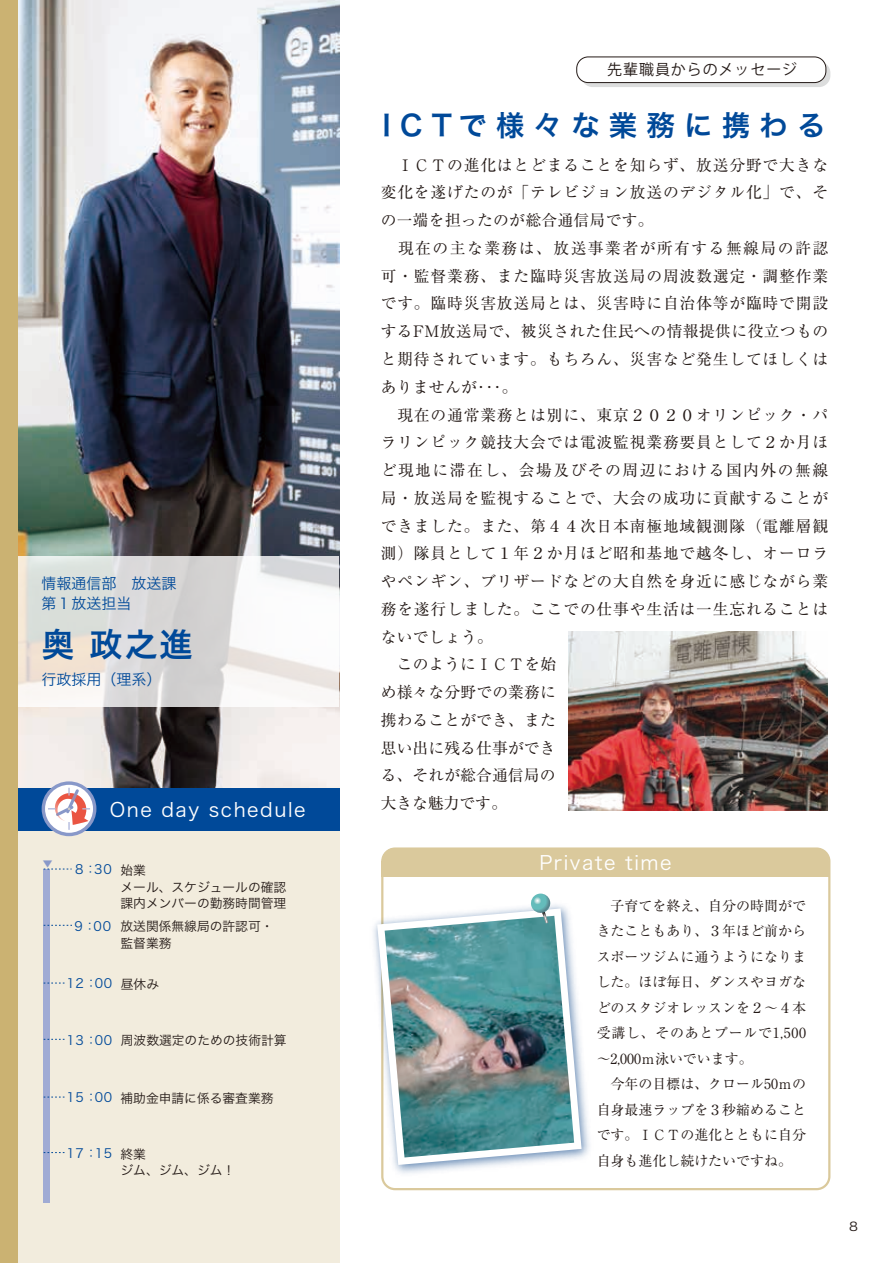
<style>
.page{position:relative;width:893px;height:1263px;background:#fff}
.page>*{position:absolute;margin:0;border:0;box-sizing:border-box;transform-origin:0 0}
.t1{font:33px "Hira Kaku Pro N W6";color:#004999}
.t2{font:28.5px "Hira Kaku Pro N W6";letter-spacing:.32em;color:#004999}
.t3{font:19.5px "Hira Kaku Pro W3";letter-spacing:.08em;color:#fff}
.t4{font:15.75px "Ryumin Pr 5";letter-spacing:.055em;color:#231916}
.t5{font:15.75px "Ryumin Pr 5";letter-spacing:.095em;color:#231916}
.t6{font:15.75px "Ryumin Pr 5";letter-spacing:.01em;color:#231916}
.t7{font:15.75px "Ryumin Pr 5";letter-spacing:.03em;color:#231916}
.t8{font:15.75px "Ryumin Pr 5";letter-spacing:.02em;color:#231916}
.t9{font:15.75px "Ryumin Pr 5";letter-spacing:.005em;color:#231916}
.t10{font:15.75px "Ryumin Pr 5";color:#231916}
.t11{font:15px/19.5px "Hira Kaku Pro N W3";color:#004999}
.t12{font:15px "Koz Go Pr 6 N";letter-spacing:.06em;color:#231916}
.t13{font:13.95px/25.5px "Ryumin Pr 5";color:#231916}
.t14{font:12.75px/16.8px "Hira Kaku Pro N W3";color:#231916}
.t15{font:12.75px "Hira Kaku Pro N W3";letter-spacing:.03em;color:#004999}
.t16{font:12.15px "Hira Kaku Pro N W3";color:#231916;scale:1.11 1}
.t17{font:8.7px "Koz Go Pro";color:#8898c9;scale:1.11 1}
.s1{color:#004999}
.s2{color:#231916}
</style>
<div class="page">
<div style="left:382px;top:848px;width:447px;height:28px;background:#dac99c;border-radius:13px"></div>
<div style="left:382px;top:861px;width:447px;height:15px;background:#dac99c"></div>
<div style="left:0;top:825px;width:339px;height:438px;background:#f2ecdd"></div>
<img style="left:18px;top:0;width:321px;height:789px">
<img style="left:568px;top:631px;width:259px;height:179px">
<div style="left:0;top:789px;width:339px;height:42px;background:#004999"></div>
<svg style="left:18px;top:556px;width:321px;height:150px"></svg>
<div style="left:42px;top:781px;width:54px;height:55px;background:#8898c9;border-radius:50%"></div>
<div style="left:45px;top:785px;width:48px;height:48px;background:#fff;border-radius:50%"></div>
<svg style="left:48px;top:787px;width:42px;height:43px"></svg>
<div style="left:44px;top:869px;width:6px;height:333px;background:#a0abd4"></div>
<svg style="left:44px;top:869px;width:28px;height:1px"></svg>
<svg style="left:44px;top:925px;width:28px;height:1px"></svg>
<svg style="left:44px;top:983px;width:21px;height:1px"></svg>
<svg style="left:44px;top:1039px;width:21px;height:1px"></svg>
<svg style="left:44px;top:1097px;width:21px;height:1px"></svg>
<svg style="left:44px;top:1152px;width:21px;height:1px"></svg>
<div style="left:0;top:0;width:18px;height:1263px;background:#cbb272"></div>
<img style="left:373px;top:897px;width:217px;height:283px">
<svg style="left:377px;top:908px;width:205px;height:257px"></svg>
<img style="left:385px;top:916px;width:189px;height:241px">
<svg style="left:530px;top:893px;width:21px;height:31px"></svg>
<div style="left:581px;top:61px;width:249px;height:26px;background:linear-gradient(to right,#d4d5d4,#d5d5d5);border-radius:11px"></div>
<div style="left:577px;top:57px;width:249px;height:26px;background:#fff;border-radius:11px"></div>
<div style="left:576px;top:57px;width:250px;height:26px;border:1px solid #231916;border-radius:11px"></div>
<p class="t11" style="left:42px;top:573px;width:137px">情報通信部　放送課第１放送担当</p>
<h1 class="t1" style="left:42px;top:615px;width:152px">奥 政之進</h1>
<p class="t11" style="left:42px;top:668px;width:122px">行政採用（理系）</p>
<p class="t17" style="left:43px;top:858px;width:10px">▼</p>
<p class="t3" style="left:110px;top:793px;width:197px">One day schedule</p>
<p class="t14" style="left:121px;top:860px;width:167px;text-indent:-45px"><span class="s1">8：30</span> 始業<br>メール、スケジュールの確認課内メンバーの勤務時間管理</p>
<p class="t14" style="left:121px;top:917px;width:154px;text-indent:-46px"><span class="s1">9：00</span> 放送関係無線局の許認可・監督業務</p>
<p class="t15" style="left:67px;top:972px;width:94px">12：00 <span class="s2">昼休み</span></p>
<p class="t14" style="left:67px;top:1031px;width:222px"><span class="s1">13：00</span> 周波数選定のための技術計算</p>
<p class="t14" style="left:67px;top:1089px;width:208px"><span class="s1">15：00</span> 補助金申請に係る審査業務</p>
<p class="t14" style="left:121px;top:1143px;width:116px;line-height:17.2px;text-indent:-54px"><span class="s1">17：15</span> 終業<br>ジム、ジム、ジム！</p>
<p class="t12" style="left:607px;top:61px;width:191px">先輩職員からのメッセージ</p>
<h2 class="t2" style="left:383px;top:99px;width:445px">ICTで様々な業務に携わる</h2>
<p class="t4" style="left:397px;top:152px;width:432px">ＩＣＴの進化はとどまることを知らず、放送分野で大きな</p>
<p class="t4" style="left:381px;top:180px;width:449px">変化を遂げたのが「テレビジョン放送のデジタル化」で、そ</p>
<p class="t8" style="left:381px;top:208px;width:274px">の一端を担ったのが総合通信局です。</p>
<p class="t5" style="left:381px;top:236px;width:449px">　現在の主な業務は、放送事業者が所有する無線局の許認</p>
<p class="t4" style="left:381px;top:263px;width:449px">可・監督業務、また臨時災害放送局の周波数選定・調整作業</p>
<p class="t4" style="left:381px;top:291px;width:449px">です。臨時災害放送局とは、災害時に自治体等が臨時で開設</p>
<p class="t7" style="left:381px;top:319px;width:449px">するFM放送局で、被災された住民への情報提供に役立つもの</p>
<p class="t4" style="left:381px;top:347px;width:449px">と期待されています。もちろん、災害など発生してほしくは</p>
<p class="t4" style="left:381px;top:374px;width:138px">ありませんが･･･。</p>
<p class="t4" style="left:381px;top:402px;width:449px">　現在の通常業務とは別に、東京２０２０オリンピック・パ</p>
<p class="t4" style="left:381px;top:430px;width:449px">ラリンピック競技大会では電波監視業務要員として２か月ほ</p>
<p class="t5" style="left:381px;top:458px;width:449px">ど現地に滞在し、会場及びその周辺における国内外の無線</p>
<p class="t4" style="left:381px;top:485px;width:449px">局・放送局を監視することで、大会の成功に貢献することが</p>
<p class="t4" style="left:381px;top:513px;width:449px">できました。また、第４４次日本南極地域観測隊（電離層観</p>
<p class="t4" style="left:381px;top:541px;width:449px">測）隊員として１年２か月ほど昭和基地で越冬し、オーロラ</p>
<p class="t4" style="left:381px;top:569px;width:449px">やペンギン、ブリザードなどの大自然を身近に感じながら業</p>
<p class="t4" style="left:381px;top:596px;width:449px">務を遂行しました。ここでの仕事や生活は一生忘れることは</p>
<p class="t4" style="left:381px;top:624px;width:114px">ないでしょう。</p>
<p class="t9" style="left:397px;top:652px;width:161px">このようにＩＣＴを始</p>
<p class="t6" style="left:381px;top:680px;width:177px">め様々な分野での業務に</p>
<p class="t6" style="left:381px;top:707px;width:176px">携わることができ、また</p>
<p class="t6" style="left:381px;top:735px;width:176px">思い出に残る仕事ができ</p>
<p class="t6" style="left:381px;top:763px;width:176px">る、それが総合通信局の</p>
<p class="t10" style="left:381px;top:791px;width:128px">大きな魅力です。</p>
<p class="t3" style="left:539px;top:845px;width:134px">Private time</p>
<p class="t13" style="left:597px;top:892px;width:211px">　子育てを終え、自分の時間ができたこともあり、３年ほど前からスポーツジムに通うようになりました。ほぼ毎日、ダンスやヨガなどのスタジオレッスンを２～４本受講し、そのあとプールで1,500～2,000ｍ泳いでいます。<br>　今年の目標は、クロール50ｍの自身最速ラップを３秒縮めることです。ＩＣＴの進化とともに自分自身も進化し続けたいですね。</p>
<p class="t16" style="left:849px;top:1215px;width:9px">8</p>
</div>
